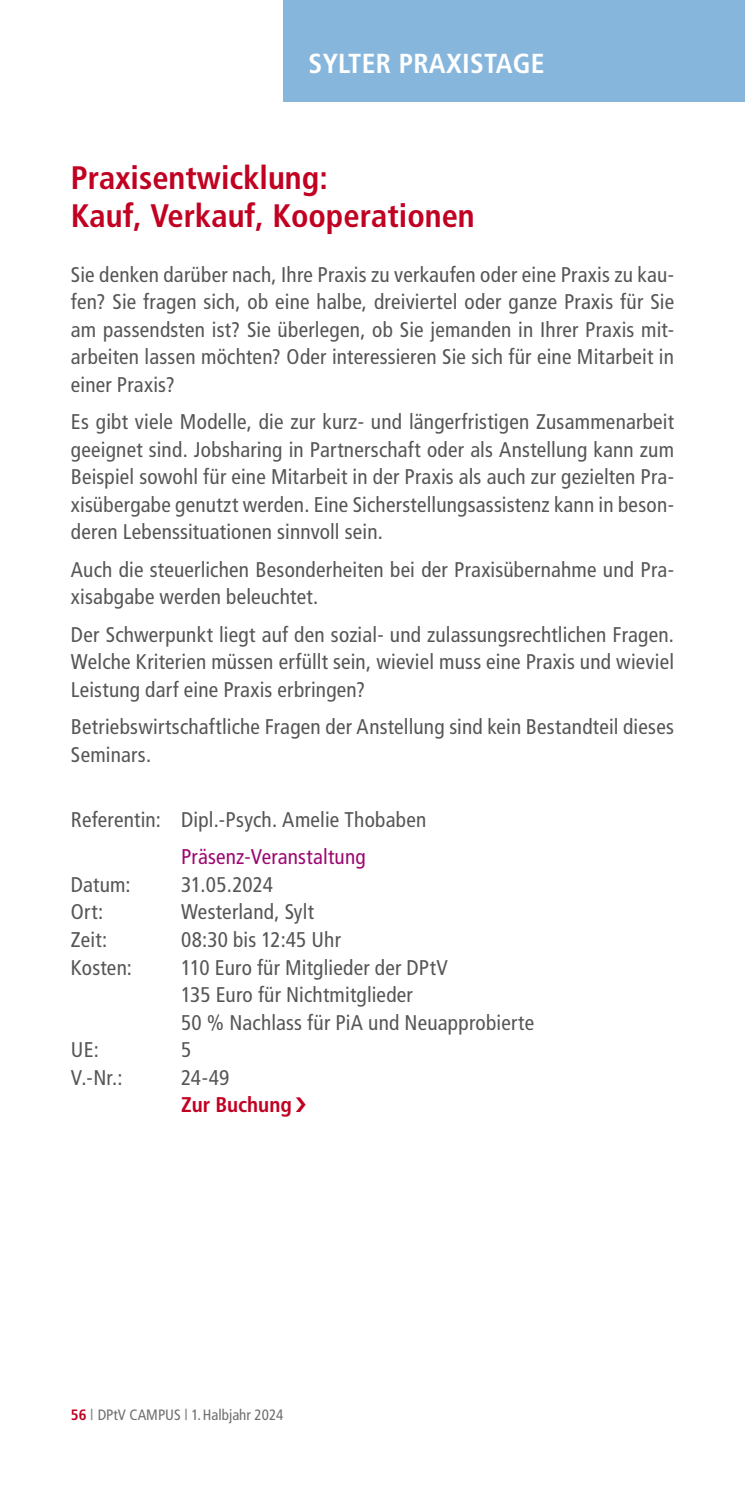
<style>
.page{position:relative;width:745px;height:1489px;background:#fff}
.page>*{position:absolute;margin:0;border:0;box-sizing:border-box;transform-origin:0 0}
.t1{font:700 condensed 32.5px/37.5px "Frutiger";color:#c10122}
.t2{font:700 condensed 27.5px "Frutiger";letter-spacing:.01em;color:#fff}
.t3{font:condensed 21.25px/27.5px "Frutiger";letter-spacing:.01em;color:#565655;text-align:justify}
.t4{font:condensed 21.25px "Frutiger";letter-spacing:.01em;color:#9c0771}
.t5{font:700 condensed 21.25px "Frutiger LT Std";color:#c10122}
.t6{font:condensed 15px "Frutiger";color:#6e6e6e}
.s1{font-weight:700;color:#c10122}
.s2{font-weight:300;font-stretch:normal}
</style>
<div class="page">
<div style="left:283px;top:0;width:461px;height:102px;background:#87b6dc"></div>
<p class="t2" style="left:308px;top:48px;width:237px">SYLTER PRAXISTAGE</p>
<p class="t2" style="left:308px;top:48px;width:181px">BERUFS OLIT K</p>
<h1 class="t1" style="left:71px;top:159px;width:405px">Praxisentwicklung:<br>Kauf, Verkauf, Kooperationen</h1>
<p class="t3" style="left:71px;top:261px;width:604px">Sie denken darüber nach, Ihre Praxis zu verkaufen oder eine Praxis zu kau&shy;fen? Sie fragen sich, ob eine halbe, dreiviertel oder ganze Praxis für Sie am passendsten ist? Sie überlegen, ob Sie jemanden in Ihrer Praxis mit&shy;arbeiten lassen möchten? Oder interessieren Sie sich für eine Mitarbeit in einer Praxis?</p>
<p class="t3" style="left:71px;top:408px;width:604px">Es gibt viele Modelle, die zur kurz- und längerfristigen Zusammenarbeit geeignet sind. Jobsharing in Partnerschaft oder als Anstellung kann zum Beispiel sowohl für eine Mitarbeit in der Praxis als auch zur gezielten Pra&shy;xisübergabe genutzt werden. Eine Sicherstellungsassistenz kann in beson&shy;deren Lebenssituationen sinnvoll sein.</p>
<p class="t3" style="left:71px;top:556px;width:604px">Auch die steuerlichen Besonderheiten bei der Praxisübernahme und Pra&shy;xisabgabe werden beleuchtet.</p>
<p class="t3" style="left:71px;top:621px;width:604px">Der Schwerpunkt liegt auf den sozial- und zulassungsrechtlichen Fragen.<br>Welche Kriterien müssen erfüllt sein, wieviel muss eine Praxis und wieviel Leistung darf eine Praxis erbringen?</p>
<p class="t3" style="left:71px;top:713px;width:604px">Betriebswirtschaftliche Fragen der Anstellung sind kein Bestandteil dieses<br>Seminars.</p>
<p class="t3" style="left:71px;top:806px;width:356px">Referentin: Dipl.-Psych. Amelie Thobaben</p>
<p class="t4" style="left:181px;top:844px;width:186px">Präsenz-Veranstaltung</p>
<p class="t3" style="left:71px;top:871px;width:61px">Datum:</p>
<p class="t3" style="left:181px;top:871px;width:93px">31.05.2024</p>
<p class="t3" style="left:71px;top:898px;width:34px">Ort:</p>
<p class="t3" style="left:181px;top:898px;width:134px">Westerland, Sylt</p>
<p class="t3" style="left:71px;top:926px;width:38px">Zeit:</p>
<p class="t3" style="left:181px;top:926px;width:161px">08:30 bis 12:45 Uhr</p>
<p class="t3" style="left:71px;top:953px;width:62px">Kosten:</p>
<p class="t3" style="left:181px;top:953px;width:354px;text-align:left">110 Euro für Mitglieder der DPtV<br>135 Euro für Nichtmitglieder<br>50 % Nachlass für PiA und Neuapprobierte</p>
<p class="t3" style="left:71px;top:1036px;width:29px">UE:</p>
<p class="t3" style="left:181px;top:1036px;width:12px">5</p>
<p class="t3" style="left:71px;top:1063px;width:53px">V.-Nr.:</p>
<p class="t3" style="left:181px;top:1063px;width:50px">24-49</p>
<p class="t5" style="left:181px;top:1092px;width:112px">Zur Buchung</p>
<p class="t6" style="left:71px;top:1405px;width:214px"><span class="s1">56</span> <span class="s2">|</span> DPtV CAMPUS <span class="s2">|</span> 1. Halbjahr 2024</p>
</div>
